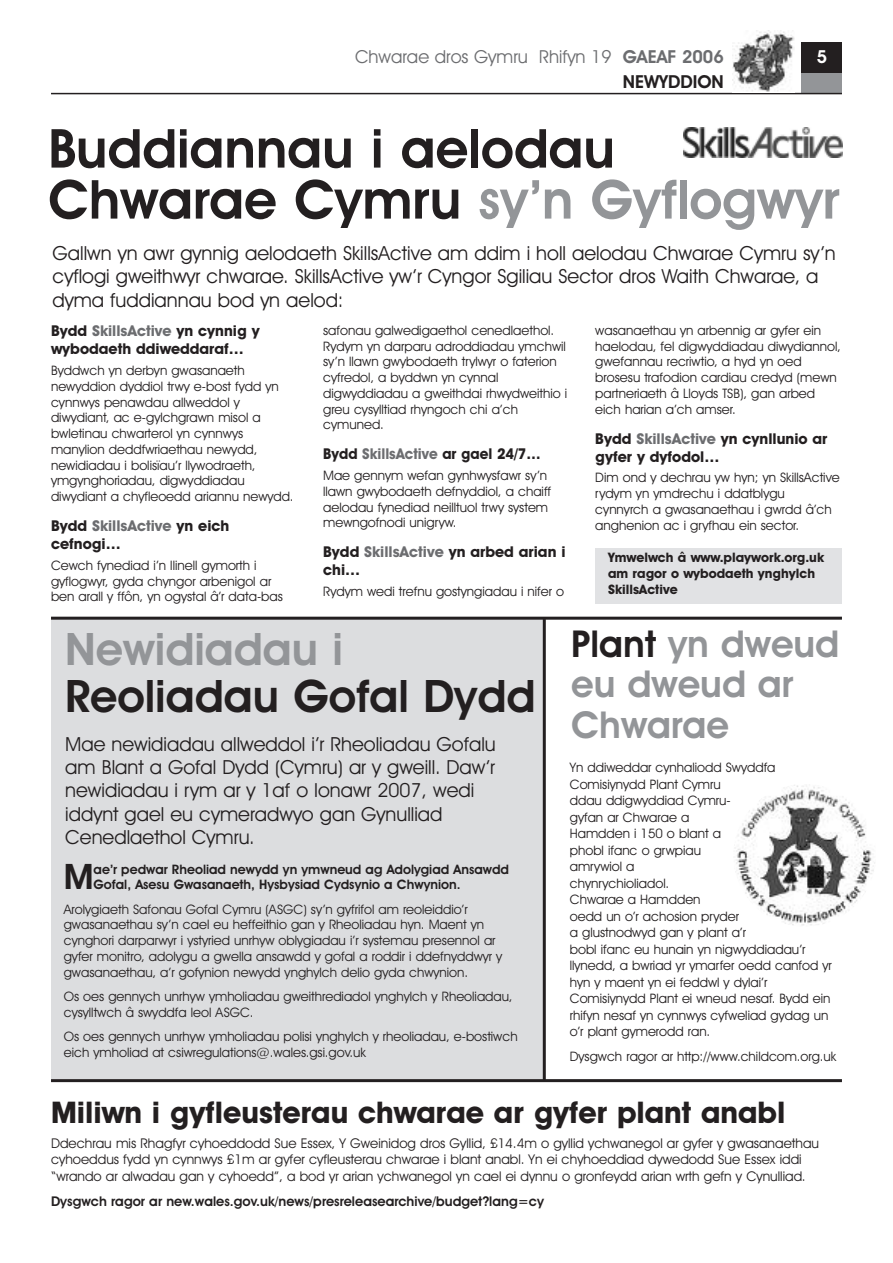
<style>
.page{position:relative;width:893px;height:1263px;background:#fff}
.page>*{position:absolute;margin:0;border:0;box-sizing:border-box;transform-origin:0 0}
.t1{font:600 54px/51px "Avant Garde IT Cby BT";color:#231f20}
.t2{font:600 45px "Avant Garde IT Cby BT";color:#231f20}
.t3{font:600 45px "Avant Garde IT Cby BT";color:#939598}
.t4{font:600 37.2px/40.5px "Avant Garde IT Cby BT";color:#939598}
.t5{font:600 35.25px "Avant Garde IT Cby BT";color:#231f20}
.t6{font:700 30px "Avant Garde IT Cby BT";color:#231f20}
.t7{font:19.5px/23.4px "Avant Garde IT Cby BT";color:#231f20}
.t8{font:18px/25.5px "Avant Garde IT Cby BT";color:#6c6d70;text-align:right}
.t9{font:600 18px "Avant Garde IT Cby BT";color:#fff}
.t10{font:700 15px/18px "Avant Garde IT Cby BT";color:#231f20}
.t11{font:700 15px "Avant Garde IT Cby BT";color:#231f20;scale:.95 1}
.t12{font:13.5px/16.5px "Avant Garde IT Cby BT";color:#231f20}
.t13{font:600 13.5px "Avant Garde IT Cby BT";color:#231f20}
.t14{font:13.2px/15.8px "Avant Garde IT Cby BT";color:#231f20}
.t15{font:600 13.2px/15.8px "Avant Garde IT Cby BT";color:#231f20}
.t16{font:700 13.2px/15.8px "Avant Garde IT Cby BT";color:#231f20}
.s1{font-weight:600}
.s2{font-weight:600;color:#231f20}
.s3{color:#939598}
.s4{color:#6c6d70}
.s5{color:#231f20}
</style>
<div class="page">
<div style="left:802px;top:43px;width:40px;height:51px;background:#231f20"></div>
<div style="left:802px;top:73px;width:40px;height:21px;background:#939598"></div>
<hr style="left:51px;top:93px;width:791px;height:1px;background:#231f20">
<img style="left:732px;top:31px;width:63px;height:61px">
<div style="left:595px;top:548px;width:247px;height:56px;background:#e1e2e4"></div>
<div style="left:51px;top:618px;width:493px;height:461px;background:#dcdddf"></div>
<hr style="left:51px;top:617px;width:791px;height:3px;background:#231f20">
<hr style="left:543px;top:619px;width:3px;height:462px;background:#231f20">
<img style="left:733px;top:784px;width:143px;height:142px;border-radius:50%">
<img style="left:683px;top:128px;width:159px;height:29px">
<hr style="left:51px;top:1079px;width:791px;height:3px;background:#231f20">
<h3 class="t8" style="left:355px;top:45px;width:370px">Chwarae dros Gymru Rhifyn 19 <span class="s1">GAEAF 2006<br></span><span class="s2">NEWYDDION</span></h3>
<h3 class="t9" style="left:817px;top:50px;width:12px">5</h3>
<h1 class="t1" style="left:48px;top:128px;width:792px">Buddiannau i aelodau<br>Chwarae Cymru <span class="s3">sy’n Gyflogwyr</span></h1>
<h3 class="t7" style="left:53px;top:243px;width:785px">Gallwn yn awr gynnig aelodaeth SkillsActive am ddim i holl aelodau Chwarae Cymru sy’n cyflogi gweithwyr chwarae. SkillsActive yw’r Cyngor Sgiliau Sector dros Waith Chwarae, a dyma fuddiannau bod yn aelod:</h3>
<p class="t10" style="left:51px;top:323px;width:210px">Bydd <span class="s4">SkillsActive</span> yn cynnig y wybodaeth ddiweddaraf…</p>
<p class="t14" style="left:51px;top:364px;width:244px">Byddwch yn derbyn gwasanaeth newyddion dyddiol trwy e-bost fydd yn cynnwys penawdau allweddol y diwydiant, ac e-gylchgrawn misol a bwletinau chwarterol yn cynnwys manylion deddfwriaethau newydd, newidiadau i bolisïau’r llywodraeth, ymgynghoriadau, digwyddiadau diwydiant a chyfleoedd ariannu newydd.</p>
<p class="t10" style="left:51px;top:518px;width:180px">Bydd <span class="s4">SkillsActive</span> yn eich cefnogi…</p>
<p class="t14" style="left:51px;top:558px;width:233px">Cewch fynediad i’n llinell gymorth i gyflogwyr, gyda chyngor arbenigol ar ben arall y ffôn, yn ogystal â’r data-bas</p>
<p class="t14" style="left:595px;top:323px;width:247px">wasanaethau yn arbennig ar gyfer ein haelodau, fel digwyddiadau diwydiannol, gwefannau recriwtio, a hyd yn oed brosesu trafodion cardiau credyd (mewn partneriaeth â Lloyds TSB), gan arbed eich harian a’ch amser.</p>
<p class="t10" style="left:595px;top:430px;width:234px">Bydd <span class="s4">SkillsActive</span> yn cynllunio ar gyfer y dyfodol…</p>
<p class="t14" style="left:595px;top:471px;width:246px">Dim ond y dechrau yw hyn; yn SkillsActive rydym yn ymdrechu i ddatblygu cynnyrch a gwasanaethau i gwrdd â’ch anghenion ac i gryfhau ein sector.</p>
<p class="t16" style="left:608px;top:551px;width:217px">Ymwelwch â www.playwork.org.uk am ragor o wybodaeth ynghylch<br>SkillsActive</p>
<p class="t14" style="left:323px;top:323px;width:246px">safonau galwedigaethol cenedlaethol.<br>Rydym yn darparu adroddiadau ymchwil sy’n llawn gwybodaeth trylwyr o faterion cyfredol, a byddwn yn cynnal digwyddiadau a gweithdai rhwydweithio i greu cysylltiad rhyngoch chi a’ch cymuned.</p>
<p class="t11" style="left:323px;top:449px;width:230px">Bydd <span class="s4">SkillsActive</span> ar gael 24/7…</p>
<p class="t14" style="left:323px;top:469px;width:230px">Mae gennym wefan gynhwysfawr sy’n llawn gwybodaeth defnyddiol, a chaiff aelodau fynediad neilltuol trwy system mewngofnodi unigryw.</p>
<p class="t10" style="left:323px;top:544px;width:244px">Bydd <span class="s4">SkillsActive</span> yn arbed arian i chi…</p>
<p class="t14" style="left:323px;top:585px;width:242px">Rydym wedi trefnu gostyngiadau i nifer o</p>
<h2 class="t3" style="left:65px;top:633px;width:279px">Newidiadau i</h2>
<h2 class="t2" style="left:65px;top:680px;width:471px">Reoliadau Gofal Dydd</h2>
<h3 class="t7" style="left:65px;top:733px;width:432px">Mae newidiadau allweddol i’r Rheoliadau Gofalu am Blant a Gofal Dydd (Cymru) ar y gweill. Daw’r newidiadau i rym ar y 1af o Ionawr 2007, wedi iddynt gael eu cymeradwyo gan Gynulliad Cenedlaethol Cymru.</h3>
<h3 class="t5" style="left:64px;top:864px;width:31px">M</h3>
<p class="t15" style="left:94px;top:862px;width:417px">ae’r pedwar Rheoliad newydd yn ymwneud ag Adolygiad Ansawdd<br>Gofal, Asesu Gwasanaeth, Hysbysiad Cydsynio a Chwynion.</p>
<p class="t14" style="left:64px;top:902px;width:440px">Arolygiaeth Safonau Gofal Cymru (ASGC) sy’n gyfrifol am reoleiddio’r gwasanaethau sy’n cael eu heffeithio gan y Rheoliadau hyn. Maent yn cynghori darparwyr i ystyried unrhyw oblygiadau i’r systemau presennol ar gyfer monitro, adolygu a gwella ansawdd y gofal a roddir i ddefnyddwyr y gwasanaethau, a’r gofynion newydd ynghylch delio gyda chwynion.</p>
<p class="t14" style="left:64px;top:989px;width:450px">Os oes gennych unrhyw ymholiadau gweithrediadol ynghylch y Rheoliadau, cysylltwch â swyddfa leol ASGC.</p>
<p class="t14" style="left:64px;top:1029px;width:455px">Os oes gennych unrhyw ymholiadau polisi ynghylch y rheoliadau, e-bostiwch eich ymholiad at csiwregulations@.wales.gsi.gov.uk</p>
<h3 class="t4" style="left:571px;top:627px;width:269px"><span class="s5">Plant</span> yn dweud eu dweud ar<br>Chwarae</h3>
<p class="t14" style="left:570px;top:760px;width:264px;line-height:16.5px">Yn ddiweddar cynhaliodd Swyddfa<br>Comisiynydd Plant Cymru<br>ddau ddigwyddiad Cymru-<br>gyfan ar Chwarae a<br>Hamdden i 150 o blant a<br>phobl ifanc o grwpiau<br>amrywiol a<br>chynrychioliadol.<br>Chwarae a Hamdden<br>oedd un o’r achosion pryder<br>a glustnodwyd gan y plant a’r<br>bobl ifanc eu hunain yn nigwyddiadau’r llynedd, a bwriad yr ymarfer oedd canfod yr hyn y maent yn ei feddwl y dylai’r<br>Comisiynydd Plant ei wneud nesaf. Bydd ein rhifyn nesaf yn cynnwys cyfweliad gydag un o’r plant gymerodd ran.</p>
<p class="t14" style="left:570px;top:1050px;width:268px">Dysgwch ragor ar http://www.childcom.org.uk</p>
<h3 class="t6" style="left:51px;top:1101px;width:736px">Miliwn i gyfleusterau chwarae ar gyfer plant anabl</h3>
<p class="t12" style="left:51px;top:1136px;width:770px">Ddechrau mis Rhagfyr cyhoeddodd Sue Essex, Y Gweinidog dros Gyllid, £14.4m o gyllid ychwanegol ar gyfer y gwasanaethau cyhoeddus fydd yn cynnwys £1m ar gyfer cyfleusterau chwarae i blant anabl. Yn ei chyhoeddiad dywedodd Sue Essex iddi “wrando ar alwadau gan y cyhoedd”, a bod yr arian ychwanegol yn cael ei dynnu o gronfeydd arian wrth gefn y Cynulliad.</p>
<p class="t13" style="left:51px;top:1196px;width:495px">Dysgwch ragor ar new.wales.gov.uk/news/presreleasearchive/budget?lang=cy</p>
</div>
